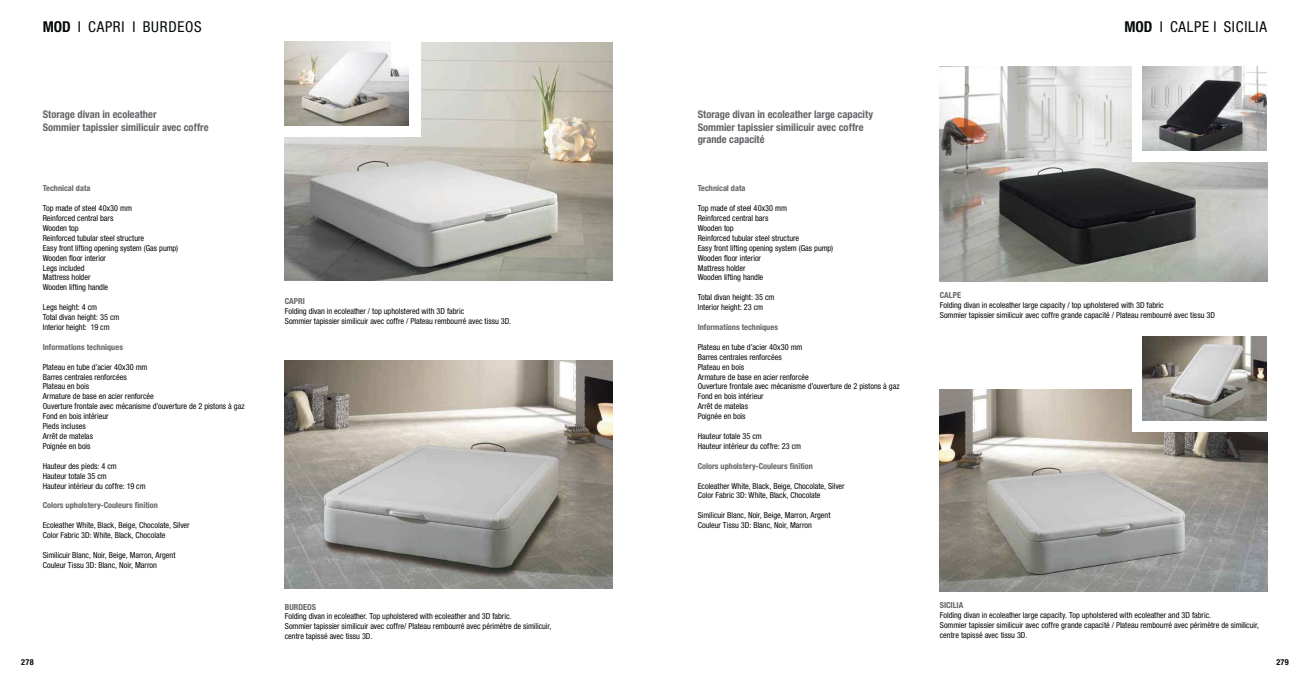
<style>
.page{position:relative;width:1310px;height:681px;background:#fff}
.page>*{position:absolute;margin:0;border:0;box-sizing:border-box;transform-origin:0 0}
.t1{font:condensed 15px "Helvetica Neue LT Std";letter-spacing:.05em;color:#040809}
.t2{font:700 condensed 10.5px/12.6px "Helvetica Neue LT Std";color:#636468}
.t3{font:condensed 8.25px/9.9px "Helvetica Neue LT Std";color:#040809}
.t4{font:700 condensed 8.25px "Helvetica Neue LT Std";color:#636468}
.t5{font:700 condensed 8.25px "Helvetica Neue LT Std";letter-spacing:.03em;color:#040809}
.s1{font-weight:700}
</style>
<div class="page">
<img style="left:940px;top:66px;width:327px;height:216px">
<img style="left:940px;top:389px;width:327px;height:202px">
<div style="left:1132px;top:316px;width:139px;height:115px;background:#fff"></div>
<img style="left:1142px;top:336px;width:124px;height:84px">
<div style="left:1132px;top:46px;width:139px;height:115px;background:#fff"></div>
<img style="left:1142px;top:66px;width:124px;height:84px">
<img style="left:285px;top:43px;width:327px;height:237px">
<img style="left:285px;top:360px;width:327px;height:228px">
<div style="left:281px;top:22px;width:140px;height:115px;background:#fff"></div>
<img style="left:284px;top:42px;width:124px;height:84px">
<h1 class="t1" style="left:43px;top:21px;width:161px"><span class="s1">MOD</span> I CAPRI I BURDEOS</h1>
<h1 class="t1" style="left:1124px;top:21px;width:144px"><span class="s1">MOD</span> I CALPE I SICILIA</h1>
<p class="t2" style="left:43px;top:109px;width:167px">Storage divan in ecoleather<br>Sommier tapissier similicuir avec coffre</p>
<p class="t2" style="left:697px;top:109px;width:177px">Storage divan in ecoleather large capacity<br>Sommier tapissier similicuir avec coffre grande capacité</p>
<p class="t4" style="left:43px;top:185px;width:49px">Technical data</p>
<p class="t3" style="left:43px;top:204px;width:137px">Top made of steel 40x30 mm<br>Reinforced central bars<br>Wooden top<br>Reinforced tubular steel structure<br>Easy front lifting opening system (Gas pump)<br>Wooden floor interior<br>Legs included<br>Mattress holder<br>Wooden lifting handle</p>
<p class="t3" style="left:43px;top:303px;width:78px">Legs height: 4 cm<br>Total divan height: 35 cm<br>Interior height: 19 cm</p>
<p class="t4" style="left:43px;top:344px;width:82px">Informations techniques</p>
<p class="t3" style="left:43px;top:362px;width:203px">Plateau en tube d’acier 40x30 mm<br>Barres centrales renforcées<br>Plateau en bois<br>Armature de base en acier renforcée<br>Ouverture frontale avec mécanisme d’ouverture de 2 pistons à gaz<br>Fond en bois intérieur<br>Pieds incluses<br>Arrêt de matelas<br>Poignée en bois</p>
<p class="t3" style="left:43px;top:461px;width:104px">Hauteur des pieds: 4 cm<br>Hauteur totale 35 cm<br>Hauteur intérieur du coffre: 19 cm</p>
<p class="t4" style="left:43px;top:502px;width:117px">Colors upholstery-Couleurs finition</p>
<p class="t3" style="left:43px;top:520px;width:148px">Ecoleather White, Black, Beige, Chocolate, Silver<br>Color Fabric 3D: White, Black, Chocolate</p>
<p class="t3" style="left:43px;top:550px;width:134px">Similicuir Blanc, Noir, Beige, Marron, Argent<br>Couleur Tissu 3D: Blanc, Noir, Marron</p>
<p class="t4" style="left:285px;top:298px;width:22px">CAPRI</p>
<p class="t3" style="left:285px;top:306px;width:228px">Folding divan in ecoleather / top upholstered with 3D fabric<br>Sommier tapissier similicuir avec coffre / Plateau rembourré avec tissu 3D.</p>
<p class="t4" style="left:697px;top:185px;width:49px">Technical data</p>
<p class="t3" style="left:697px;top:204px;width:137px">Top made of steel 40x30 mm<br>Reinforced central bars<br>Wooden top<br>Reinforced tubular steel structure<br>Easy front lifting opening system (Gas pump)<br>Wooden floor interior<br>Mattress holder<br>Wooden lifting handle</p>
<p class="t3" style="left:697px;top:293px;width:78px">Total divan height: 35 cm<br>Interior height: 23 cm</p>
<p class="t4" style="left:697px;top:324px;width:82px">Informations techniques</p>
<p class="t3" style="left:697px;top:342px;width:203px">Plateau en tube d’acier 40x30 mm<br>Barres centrales renforcées<br>Plateau en bois<br>Armature de base en acier renforcée<br>Ouverture frontale avec mécanisme d’ouverture de 2 pistons à gaz<br>Fond en bois intérieur<br>Arrêt de matelas<br>Poignée en bois</p>
<p class="t3" style="left:697px;top:431px;width:105px">Hauteur totale 35 cm<br>Hauteur intérieur du coffre: 23 cm</p>
<p class="t4" style="left:697px;top:462px;width:117px">Colors upholstery-Couleurs finition</p>
<p class="t3" style="left:697px;top:481px;width:148px">Ecoleather White, Black, Beige, Chocolate, Silver<br>Color Fabric 3D: White, Black, Chocolate</p>
<p class="t3" style="left:697px;top:511px;width:134px">Similicuir Blanc, Noir, Beige, Marron, Argent<br>Couleur Tissu 3D: Blanc, Noir, Marron</p>
<p class="t4" style="left:940px;top:292px;width:23px">CALPE</p>
<p class="t3" style="left:940px;top:301px;width:277px">Folding divan in ecoleather large capacity / top upholstered with 3D fabric<br>Sommier tapissier similicuir avec coffre grande capacité / Plateau rembourré avec tissu 3D</p>
<p class="t4" style="left:285px;top:603px;width:33px">BURDEOS</p>
<p class="t3" style="left:285px;top:612px;width:268px">Folding divan in ecoleather. Top upholstered with ecoleather and 3D fabric.<br>Sommier tapissier similicuir avec coffre/ Plateau rembourré avec périmètre de similicuir, centre tapissé avec tissu 3D.</p>
<p class="t4" style="left:940px;top:602px;width:25px">SICILIA</p>
<p class="t3" style="left:940px;top:610px;width:321px">Folding divan in ecoleather large capacity. Top upholstered with ecoleather and 3D fabric.<br>Sommier tapissier similicuir avec coffre grande capacité / Plateau rembourré avec périmètre de similicuir, centre tapissé avec tissu 3D.</p>
<p class="t5" style="left:21px;top:658px;width:14px">278</p>
<p class="t5" style="left:1276px;top:658px;width:14px">279</p>
</div>
